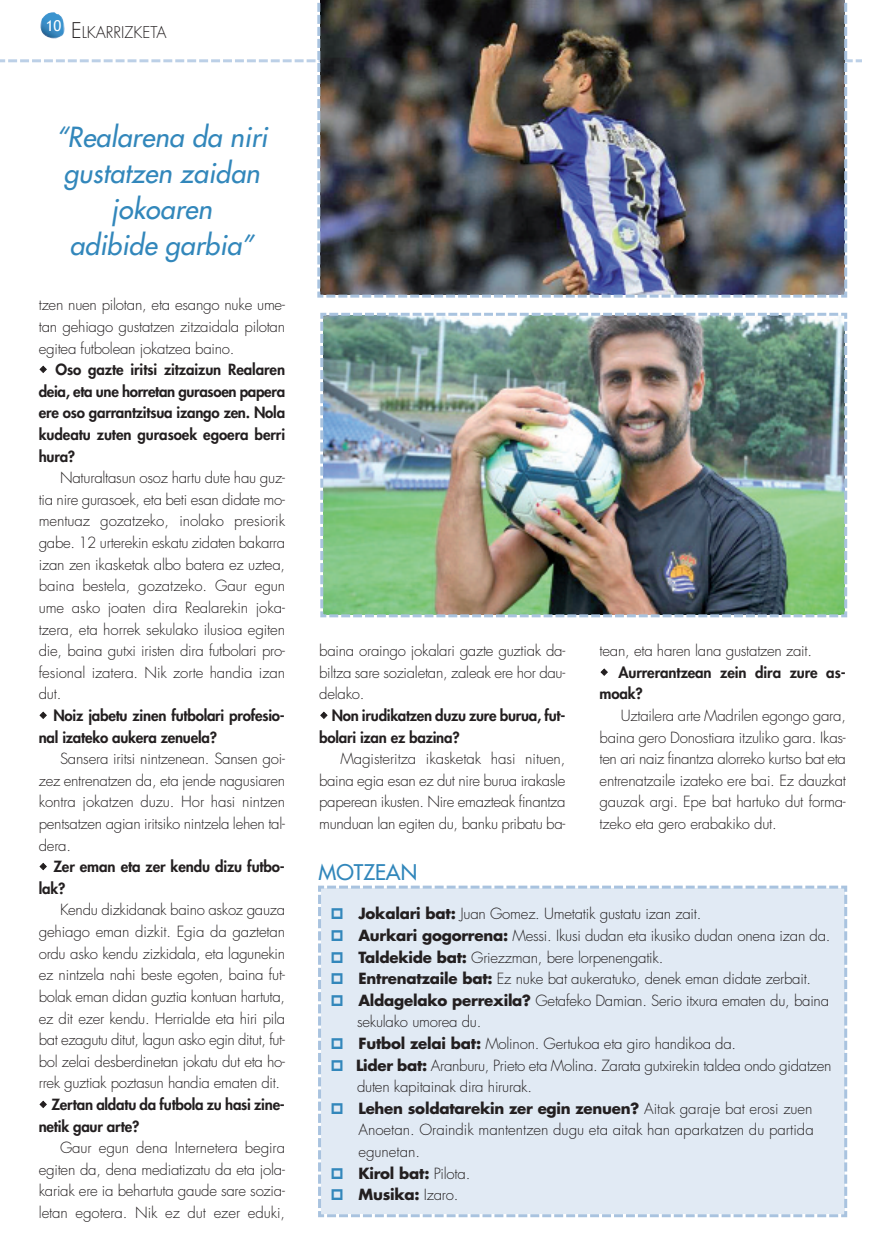
<style>
.page{position:relative;width:886px;height:1256px;background:#fff}
.page>*{position:absolute;margin:0;border:0;box-sizing:border-box;transform-origin:0 0}
.t1{font:italic 27px/36px "Futura";letter-spacing:.005em;color:#3287bb;text-align:center}
.t2{font:21px "Futura";color:#3287bb}
.t3{font:300 15.75px "Futura";color:#231f20}
.t4{font:300 15px/21.6px "Futura";letter-spacing:-.015em;color:#231f20;text-align:justify}
.t5{font:800 15px/21.6px "Futura";letter-spacing:-.015em;color:#231f20}
.t6{font:15px "Trebuchet MS";color:#fff}
.s1{font-size:21px}
.s2{font-weight:700}
</style>
<div class="page">
<img style="left:0;top:0;width:862px;height:618px">
<div style="left:318px;top:885px;width:530px;height:333px;background:#e1eaf4"></div>
<p class="t6" style="left:46px;top:17px;width:17px">10</p>
<p class="t3" style="left:71px;top:25px;width:97px"><span class="s1">E</span>LKARRIZKETA</p>
<h1 class="t1" style="left:56px;top:121px;width:213px">“Realarena da niri gustatzen zaidan jokoaren<br>adibide garbia”</h1>
<p class="t4" style="left:39px;top:295px;width:248px">tzen nuen pilotan, eta esango nuke ume&shy;tan gehiago gustatzen zitzaidala pilotan egitea futbolean jokatzea baino.</p>
<p class="t5" style="left:39px;top:360px;width:248px;text-align:justify;text-indent:17px">Oso gazte iritsi zitzaizun Realaren deia, eta une horretan gurasoen papera ere oso garrantzitsua izango zen. Nola kudeatu zuten gurasoek egoera berri hura?</p>
<p class="t4" style="left:39px;top:468px;width:248px;text-indent:21px">Naturaltasun osoz hartu dute hau guz&shy;tia nire gurasoek, eta beti esan didate mo&shy;mentuaz gozatzeko, inolako presiorik gabe. 12 urterekin eskatu zidaten bakarra izan zen ikasketak albo batera ez uztea, baina bestela, gozatzeko. Gaur egun ume asko joaten dira Realarekin joka&shy;tzera, eta horrek sekulako ilusioa egiten die, baina gutxi iristen dira futbolari pro&shy;fesional izatera. Nik zorte handia izan dut.</p>
<p class="t5" style="left:39px;top:705px;width:247px;text-indent:15px">Noiz jabetu zinen futbolari profesio&shy;nal izateko aukera zenuela?</p>
<p class="t4" style="left:39px;top:749px;width:248px;text-indent:21px">Sansera iritsi nintzenean. Sansen goi&shy;zez entrenatzen da, eta jende nagusiaren kontra jokatzen duzu. Hor hasi nintzen pentsatzen agian iritsiko nintzela lehen tal&shy;dera.</p>
<p class="t5" style="left:39px;top:857px;width:247px;text-indent:15px">Zer eman eta zer kendu dizu futbo&shy;lak?</p>
<p class="t4" style="left:39px;top:900px;width:248px;text-indent:21px">Kendu dizkidanak baino askoz gauza gehiago eman dizkit. Egia da gaztetan ordu asko kendu zizkidala, eta lagunekin ez nintzela nahi beste egoten, baina fut&shy;bolak eman didan guztia kontuan hartuta, ez dit ezer kendu. Herrialde eta hiri pila bat ezagutu ditut, lagun asko egin ditut, fut&shy;bol zelai desberdinetan jokatu dut eta ho&shy;rrek guztiak poztasun handia ematen dit.</p>
<p class="t5" style="left:39px;top:1094px;width:247px;text-indent:13px">Zertan aldatu da futbola zu hasi zine&shy;netik gaur arte?</p>
<p class="t4" style="left:39px;top:1138px;width:248px;text-indent:21px">Gaur egun dena Internetera begira egiten da, dena mediatizatu da eta jola&shy;kariak ere ia behartuta gaude sare sozia&shy;letan egotera. Nik ez dut ezer eduki,</p>
<p class="t4" style="left:319px;top:641px;width:247px">baina oraingo jokalari gazte guztiak da&shy;biltza sare sozialetan, zaleak ere hor dau&shy;delako.</p>
<p class="t5" style="left:319px;top:705px;width:247px;text-indent:13px">Non irudikatzen duzu zure burua, fut&shy;bolari izan ez bazina?</p>
<p class="t4" style="left:319px;top:749px;width:248px;text-indent:21px">Magisteritza ikasketak hasi nituen, baina egia esan ez dut nire burua irakasle paperean ikusten. Nire emazteak finantza munduan lan egiten du, banku pribatu ba-</p>
<h2 class="t2" style="left:318px;top:862px;width:100px">MOTZEAN</h2>
<p class="t4" style="left:599px;top:641px;width:214px">tean, eta haren lana gustatzen zait.</p>
<p class="t5" style="left:599px;top:662px;width:247px;text-indent:19px">Aurrerantzean zein dira zure as&shy;moak?</p>
<p class="t4" style="left:599px;top:706px;width:248px;text-indent:21px">Uztailera arte Madrilen egongo gara, baina gero Donostiara itzuliko gara. Ikas&shy;ten ari naiz finantza alorreko kurtso bat eta entrenatzaile izateko ere bai. Ez dauzkat gauzak argi. Epe bat hartuko dut forma&shy;tzeko eta gero erabakiko dut.</p>
<p class="t4" style="left:356px;top:904px;width:477px;text-align:left"><span class="s2">Jokalari bat:</span> Juan Gomez. Umetatik gustatu izan zait.<br><span class="s2">Aurkari gogorrena:</span> Messi. Ikusi dudan eta ikusiko dudan onena izan da.<br><span class="s2">Taldekide bat:</span> Griezzman, bere lorpenengatik.<br><span class="s2">Entrenatzaile bat:</span> Ez nuke bat aukeratuko, denek eman didate zerbait.<br><span class="s2">Aldagelako perrexila?</span> Getafeko Damian. Serio itxura ematen du, baina sekulako umorea du.<br><span class="s2">Futbol zelai bat:</span> Molinon. Gertukoa eta giro handikoa da.<br><span class="s2">Lider bat:</span> Aranburu, Prieto eta Molina. Zarata gutxirekin taldea ondo gidatzen duten kapitainak dira hirurak.<br><span class="s2">Lehen soldatarekin zer egin zenuen?</span> Aitak garaje bat erosi zuen Anoetan. Oraindik mantentzen dugu eta aitak han aparkatzen du partida egunetan.<br><span class="s2">Kirol bat:</span> Pilota.<br><span class="s2">Musika:</span> Izaro.</p>
</div>
